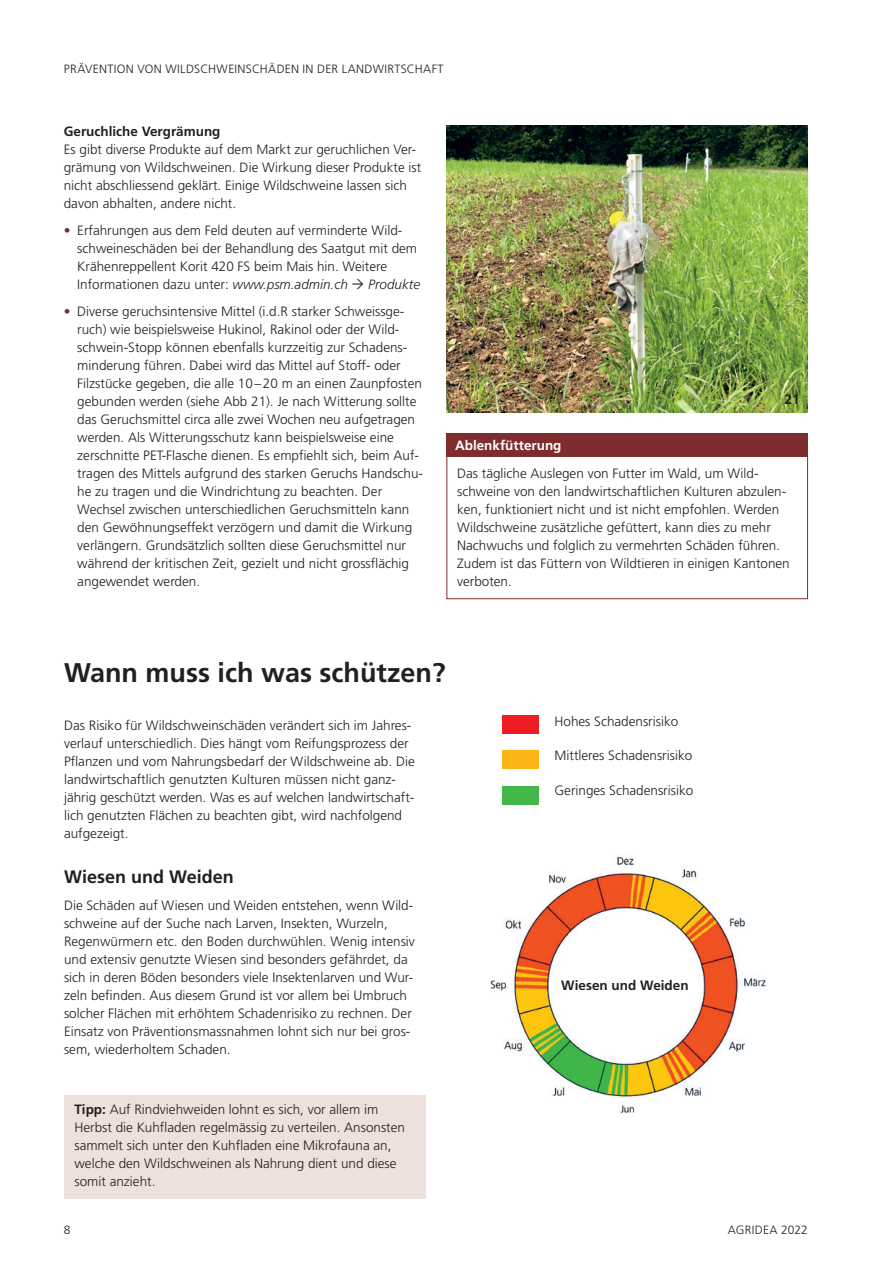
<style>
.page{position:relative;width:893px;height:1263px;background:#fff}
.page>*{position:absolute;margin:0;border:0;box-sizing:border-box;transform-origin:0 0}
.Überschrift_1_bold_1{font:700 27px "Frutiger";color:#231f20}
.Überschrift_2_bold_1{font:700 18px "Frutiger LT Pro";color:#231f20}
.Lauftext_9-12_Pt{font:300 13.5px/18px "Frutiger LT Pro";color:#231f20}
.Lauftext_9-12_Pt_dan{font:300 13.5px/18px "Frutiger LT Pro";color:#231f20}
.Überschrift_3_bold_9{font:700 13.5px "Frutiger LT Pro";color:#231f20}
.Überschrift_2_bold_1-2{font:700 13.5px "Frutiger LT Pro";color:#231f20}
.Lauftext_9-12_Pt-2{font:700 13.5px "Frutiger LT Pro";color:#fff}
.t1{font:italic 300 13.5px "Frutiger LT Pro";color:#231f20}
.Ziffer_in_rotem_Krei{font:700 13.5px "Frutiger LT Pro";color:#231f20}
.t2{font:300 12px "Frutiger LT Pro";letter-spacing:.03em;color:#231f20}
.s1{color:#7e2c2d}
.s2{font-style:italic}
.s3{font-weight:700}
</style>
<div class="page">
<img style="left:446px;top:126px;width:362px;height:286px">
<div style="left:502px;top:715px;width:37px;height:18px;background:#ee1d23"></div>
<div style="left:502px;top:750px;width:37px;height:18px;background:#fbb515"></div>
<div style="left:502px;top:786px;width:37px;height:18px;background:#44b749"></div>
<div style="left:64px;top:1095px;width:361px;height:104px;background:#eee1dd"></div>
<img style="left:490px;top:855px;width:276px;height:258px">
<svg style="left:446px;top:456px;width:362px;height:143px"></svg>
<div style="left:446px;top:433px;width:362px;height:23px;background:#7e2c2d"></div>
<p class="t2" style="left:64px;top:62px;width:381px">PRÄVENTION VON WILDSCHWEINSCHÄDEN IN DER LANDWIRTSCHAFT</p>
<p class="Überschrift_3_bold_9" style="left:64px;top:123px;width:158px">Geruchliche Vergrämung</p>
<p class="Lauftext_9-12_Pt_dan" style="left:64px;top:141px;width:359px">Es gibt diverse Produkte auf dem Markt zur geruchlichen Ver&shy;grämung von Wildschweinen. Die Wirkung dieser Produkte ist nicht abschliessend geklärt. Einige Wildschweine lassen sich davon abhalten, andere nicht.</p>
<p class="Lauftext_9-12_Pt" style="left:77px;top:222px;width:341px;text-indent:-14px"><span class="s1">•</span> Erfahrungen aus dem Feld deuten auf verminderte Wild&shy;schweineschäden bei der Behandlung des Saatgut mit dem Krähenreppellent Korit 420 FS beim Mais hin. Weitere Informationen dazu unter: <span class="s2">www.psm.admin.ch</span></p>
<p class="t1" style="left:368px;top:277px;width:53px">Produkte</p>
<p class="Lauftext_9-12_Pt" style="left:77px;top:303px;width:347px;text-indent:-14px"><span class="s1">•</span> Diverse geruchsintensive Mittel (i.d.R starker Schweissge&shy;ruch) wie beispielsweise Hukinol, Rakinol oder der Wild&shy;schwein-Stopp können ebenfalls kurzzeitig zur Schadens&shy;minderung führen. Dabei wird das Mittel auf Stoff- oder Filzstücke gegeben, die alle 10–20 m an einen Zaunpfosten gebunden werden (siehe Abb 21). Je nach Witterung sollte das Geruchsmittel circa alle zwei Wochen neu aufgetragen werden. Als Witterungsschutz kann beispielsweise eine zerschnitte PET-Flasche dienen. Es empfiehlt sich, beim Auf&shy;tragen des Mittels aufgrund des starken Geruchs Handschu&shy;he zu tragen und die Windrichtung zu beachten. Der Wechsel zwischen unterschiedlichen Geruchsmitteln kann den Gewöhnungseffekt verzögern und damit die Wirkung verlängern. Grundsätzlich sollten diese Geruchsmittel nur während der kritischen Zeit, gezielt und nicht grossflächig angewendet werden.</p>
<p class="Lauftext_9-12_Pt-2" style="left:455px;top:437px;width:108px">Ablenkfütterung</p>
<p class="Ziffer_in_rotem_Krei" style="left:784px;top:392px;width:17px">21</p>
<p class="Lauftext_9-12_Pt_dan" style="left:457px;top:465px;width:334px">Das tägliche Auslegen von Futter im Wald, um Wild&shy;schweine von den landwirtschaftlichen Kulturen abzulen&shy;ken, funktioniert nicht und ist nicht empfohlen. Werden Wildschweine zusätzliche gefüttert, kann dies zu mehr Nachwuchs und folglich zu vermehrten Schäden führen.<br>Zudem ist das Füttern von Wildtieren in einigen Kantonen verboten.</p>
<p class="Überschrift_1_bold_1" style="left:64px;top:657px;width:383px">Wann muss ich was schützen?</p>
<p class="Lauftext_9-12_Pt_dan" style="left:64px;top:716px;width:352px">Das Risiko für Wildschweinschäden verändert sich im Jahres&shy;verlauf unterschiedlich. Dies hängt vom Reifungsprozess der Pflanzen und vom Nahrungsbedarf der Wildschweine ab. Die landwirtschaftlich genutzten Kulturen müssen nicht ganz&shy;jährig geschützt werden. Was es auf welchen landwirtschaft&shy;lich genutzten Flächen zu beachten gibt, wird nachfolgend aufgezeigt.</p>
<p class="Überschrift_2_bold_1" style="left:64px;top:866px;width:171px">Wiesen und Weiden</p>
<p class="Lauftext_9-12_Pt" style="left:64px;top:896px;width:352px">Die Schäden auf Wiesen und Weiden entstehen, wenn Wild&shy;schweine auf der Suche nach Larven, Insekten, Wurzeln, Regenwürmern etc. den Boden durchwühlen. Wenig intensiv und extensiv genutzte Wiesen sind besonders gefährdet, da sich in deren Böden besonders viele Insektenlarven und Wur&shy;zeln befinden. Aus diesem Grund ist vor allem bei Umbruch solcher Flächen mit erhöhtem Schadenrisiko zu rechnen. Der Einsatz von Präventionsmassnahmen lohnt sich nur bei gros&shy;sem, wiederholtem Schaden.</p>
<p class="Lauftext_9-12_Pt" style="left:74px;top:1100px;width:332px"><span class="s3">Tipp:</span> Auf Rindviehweiden lohnt es sich, vor allem im Herbst die Kuhfladen regelmässig zu verteilen. Ansonsten sammelt sich unter den Kuhfladen eine Mikrofauna an, welche den Wildschweinen als Nahrung dient und diese somit anzieht.</p>
<p class="Lauftext_9-12_Pt_dan" style="left:554px;top:712px;width:125px">Hohes Schadensrisiko</p>
<p class="Lauftext_9-12_Pt_dan" style="left:554px;top:747px;width:139px">Mittleres Schadensrisiko</p>
<p class="Lauftext_9-12_Pt_dan" style="left:554px;top:781px;width:140px">Geringes Schadensrisiko</p>
<p class="Überschrift_2_bold_1-2" style="left:561px;top:977px;width:129px">Wiesen und Weiden</p>
<p class="t2" style="left:64px;top:1222px;width:8px">8</p>
<p class="t2" style="left:728px;top:1222px;width:82px">AGRIDEA 2022</p>
</div>
